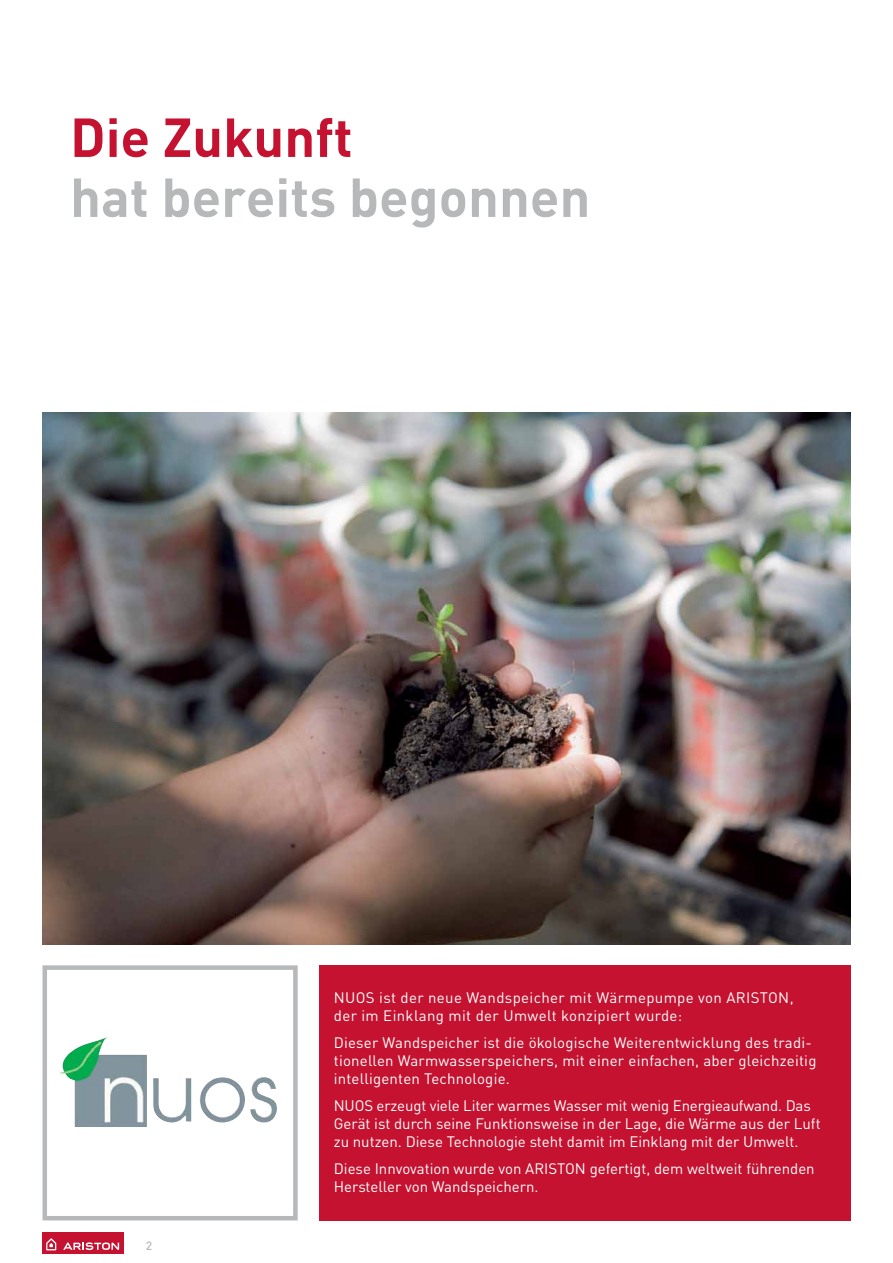
<style>
.page{position:relative;width:893px;height:1263px;background:#fff}
.page>*{position:absolute;margin:0;border:0;box-sizing:border-box;transform-origin:0 0}
.t1{font:700 54px "DINOT";color:#b6b8ba}
.t2{font:700 54px "DINOT";color:#c41230}
.t3{font:15px/18px "DINOT";color:#fff}
.t4{font:15px/18px "DINOT";letter-spacing:.025em;color:#fff}
.t5{font:500 12px "DINOT";color:#b6b8ba}
</style>
<div class="page">
<div style="left:43px;top:1232px;width:81px;height:21px;background:#c41230"></div>
<svg style="left:46px;top:1238px;width:10px;height:12px"></svg>
<svg style="left:63px;top:1242px;width:56px;height:8px"></svg>
<div style="left:319px;top:965px;width:531px;height:255px;background:#c41230"></div>
<div style="left:43px;top:965px;width:255px;height:255px;border:4px solid #b6b8ba"></div>
<img style="left:43px;top:413px;width:807px;height:531px">
<img style="left:60px;top:1037px;width:217px;height:90px">
<h1 class="t2" style="left:70px;top:102px;width:284px">Die Zukunft</h1>
<h1 class="t1" style="left:70px;top:162px;width:522px">hat bereits begonnen</h1>
<p class="t5" style="left:146px;top:1238px;width:8px">2</p>
<p class="t4" style="left:334px;top:988px;width:461px">NUOS ist der neue Wandspeicher mit Wärmepumpe von ARISTON, der im Einklang mit der Umwelt konzipiert wurde:</p>
<p class="t3" style="left:334px;top:1033px;width:484px">Dieser Wandspeicher ist die ökologische Weiterentwicklung des tradi&shy;tionellen Warmwasserspeichers, mit einer einfachen, aber gleichzeitig intelligenten Technologie.</p>
<p class="t3" style="left:334px;top:1096px;width:488px">NUOS erzeugt viele Liter warmes Wasser mit wenig Energieaufwand. Das<br>Gerät ist durch seine Funktionsweise in der Lage, die Wärme aus der Luft zu nutzen. Diese Technologie steht damit im Einklang mit der Umwelt.</p>
<p class="t3" style="left:334px;top:1159px;width:482px">Diese Innvovation wurde von ARISTON gefertigt, dem weltweit führenden<br>Hersteller von Wandspeichern.</p>
</div>
